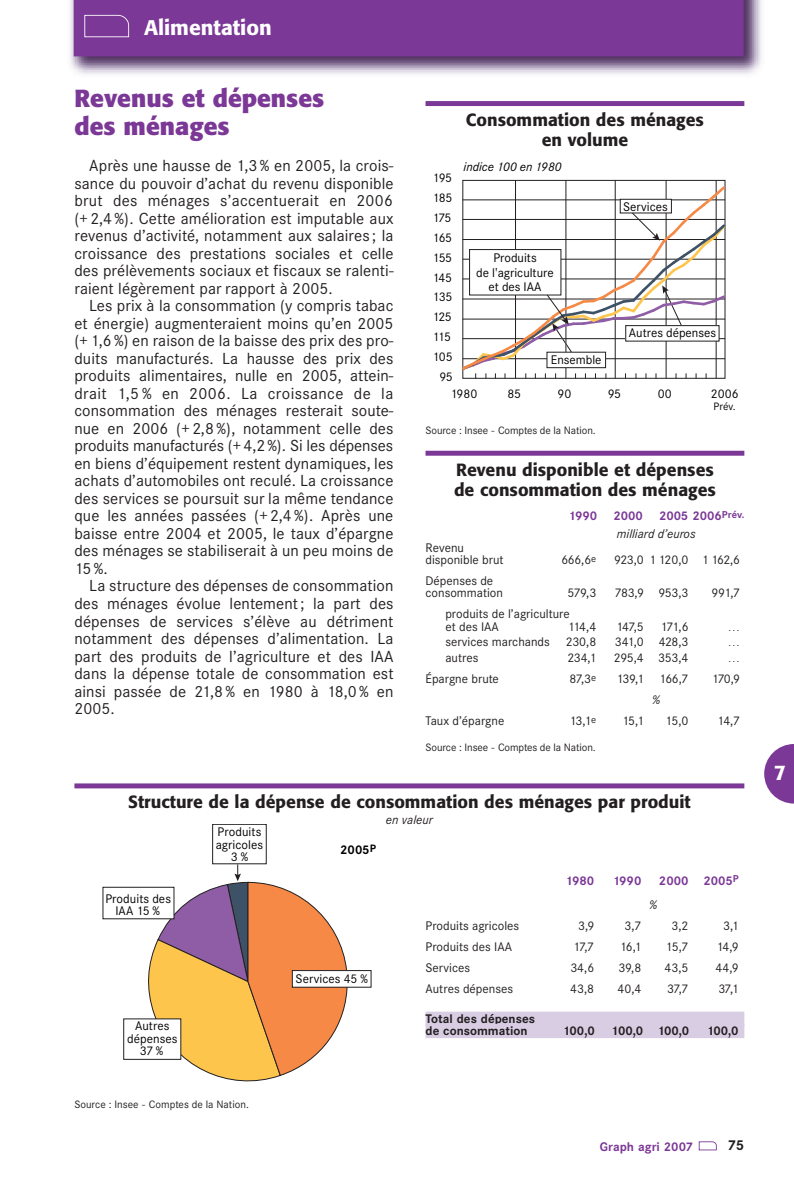
<style>
.page{position:relative;width:794px;height:1191px;background:#fff}
.page>*{position:absolute;margin:0;border:0;box-sizing:border-box;transform-origin:0 0}
.t1{font:700 24.5px/28px "Formata";color:#7b3896}
.t2{font:500 21px "Formata";color:#fff}
.t3{font:500 17.5px/20.1px "Formata";color:#231f20;text-align:center}
.t4{font:15.75px/17.5px "Corporate SBQ";letter-spacing:.005em;color:#231f20;text-align:justify}
.t5{font:700 14px "Corporate SBQ";color:#231f20}
.t6{font:12.25px/12.2px "Corporate SBQ";color:#231f20}
.t7{font:12.25px/12.2px "Corporate SBQ";letter-spacing:.005em;color:#000;text-align:center}
.t8{font:700 12.25px/12.2px "Corporate SBQ";color:#231f20}
.t9{font:700 12.25px "Corporate SBQ";color:#7b3896}
.t10{font:italic 12.25px/17.5px "Corporate SBQ";color:#231f20}
.t11{font:12.25px "Corporate SBQ";letter-spacing:-.05em;color:#231f20}
.t12{font:italic 12.25px "Corporate SBQ";color:#000}
.t13{font:700 12.25px "Corporate SBQ";color:#000}
.t14{font:10.5px "Corporate SBQ";letter-spacing:-.01em;color:#231f20}
.t15{font:10.5px "Corporate SBQ";color:#000}
.s1{font-weight:700;font-style:normal;color:#7b3896}
.s2{font-size:10.5px}
</style>
<div class="page">
<svg style="left:698px;top:1141px;width:19px;height:9px"></svg>
<img style="left:70px;top:0;width:692px;height:74px">
<div style="left:74px;top:0;width:669px;height:56px;background:#7b3896"></div>
<svg style="left:764px;top:744px;width:30px;height:59px"></svg>
<div style="left:425px;top:101px;width:319px;height:5px;background:#7b3896"></div>
<div style="left:425px;top:451px;width:319px;height:5px;background:#7b3896"></div>
<hr style="left:515px;top:180px;width:1px;height:198px;background:#231f20">
<hr style="left:565px;top:180px;width:1px;height:198px;background:#231f20">
<hr style="left:615px;top:180px;width:1px;height:198px;background:#231f20">
<hr style="left:666px;top:180px;width:1px;height:198px;background:#231f20">
<hr style="left:716px;top:180px;width:1px;height:198px;background:#231f20">
<svg style="left:462px;top:184px;width:264px;height:194px"></svg>
<div style="left:74px;top:783px;width:670px;height:5px;background:#7b3896"></div>
<div style="left:123px;top:1018px;width:58px;height:41px;border:1px solid #231f20"></div>
<div style="left:103px;top:887px;width:71px;height:32px;border:1px solid #231f20"></div>
<div style="left:212px;top:824px;width:54px;height:40px;border:1px solid #231f20"></div>
<div style="left:292px;top:970px;width:79px;height:17px;border:1px solid #231f20"></div>
<svg style="left:145px;top:864px;width:203px;height:217px"></svg>
<div style="left:425px;top:1011px;width:319px;height:14px;background:#d9cde4"></div>
<div style="left:425px;top:1024px;width:319px;height:14px;background:#d9cde4"></div>
<h2 class="t2" style="left:144px;top:19px;width:129px">Alimentation</h2>
<h1 class="t1" style="left:74px;top:86px;width:251px">Revenus et dépenses des ménages</h1>
<p class="t4" style="left:74px;top:159px;width:321px;text-indent:15px">Après une hausse de 1,3 % en 2005, la crois&shy;sance du pouvoir d’achat du revenu disponible brut des ménages s’accentuerait en 2006 (+ 2,4 %). Cette amélioration est imputable aux revenus d’activité, notamment aux salaires ; la croissance des prestations sociales et celle des prélèvements sociaux et fiscaux se ralenti&shy;raient légèrement par rapport à 2005.</p>
<p class="t4" style="left:74px;top:299px;width:321px;text-indent:15px">Les prix à la consommation (y compris tabac et énergie) augmenteraient moins qu’en 2005 (+ 1,6 %) en raison de la baisse des prix des pro&shy;duits manufacturés. La hausse des prix des produits alimentaires, nulle en 2005, attein&shy;drait 1,5 % en 2006. La croissance de la consommation des ménages resterait soute&shy;nue en 2006 (+ 2,8 %), notamment celle des produits manufacturés (+ 4,2 %). Si les dépenses en biens d’équipement restent dynamiques, les achats d’automobiles ont reculé. La croissance des services se poursuit sur la même tendance que les années passées (+2,4 %). Après une baisse entre 2004 et 2005, le taux d’épargne des ménages se stabiliserait à un peu moins de 15 %.</p>
<p class="t4" style="left:74px;top:579px;width:321px;text-indent:15px">La structure des dépenses de consommation des ménages évolue lentement ; la part des dépenses de services s’élève au détriment notamment des dépenses d’alimentation. La part des produits de l’agriculture et des IAA dans la dépense totale de consommation est ainsi passée de 21,8 % en 1980 à 18,0 % en 2005.</p>
<p class="t3" style="left:466px;top:111px;width:239px">Consommation des ménages en volume</p>
<p class="t7" style="left:432px;top:173px;width:21px">195</p>
<p class="t7" style="left:432px;top:193px;width:21px">185</p>
<p class="t7" style="left:432px;top:213px;width:20px">175</p>
<p class="t7" style="left:432px;top:232px;width:21px">165</p>
<p class="t7" style="left:432px;top:252px;width:21px">155</p>
<p class="t7" style="left:432px;top:272px;width:21px">145</p>
<p class="t7" style="left:432px;top:292px;width:22px">135</p>
<p class="t7" style="left:432px;top:312px;width:21px">125</p>
<p class="t7" style="left:432px;top:332px;width:20px">115</p>
<p class="t7" style="left:432px;top:352px;width:22px">105</p>
<p class="t7" style="left:439px;top:371px;width:15px">95</p>
<p class="t12" style="left:463px;top:162px;width:99px">indice 100 en 1980</p>
<p class="t7" style="left:476px;top:251px;width:79px;line-height:14.7px">Produits<br>de l'agriculture et des IAA</p>
<p class="t7" style="left:551px;top:355px;width:52px">Ensemble</p>
<p class="t7" style="left:623px;top:201px;width:46px">Services</p>
<p class="t7" style="left:629px;top:328px;width:89px">Autres dépenses</p>
<p class="t7" style="left:450px;top:388px;width:28px">1980</p>
<p class="t7" style="left:507px;top:388px;width:15px">85</p>
<p class="t7" style="left:557px;top:388px;width:15px">90</p>
<p class="t7" style="left:607px;top:388px;width:15px">95</p>
<p class="t7" style="left:657px;top:388px;width:15px">00</p>
<p class="t14" style="left:425px;top:426px;width:172px">Source : Insee - Comptes de la Nation.</p>
<p class="t7" style="left:711px;top:388px;width:29px">2006</p>
<p class="t15" style="left:713px;top:403px;width:24px">Prév.</p>
<p class="t3" style="left:454px;top:461px;width:263px;text-align:left">Revenu disponible et dépenses de consommation des ménages</p>
<p class="t6" style="left:425px;top:542px;width:80px">Revenu disponible brut</p>
<p class="t10" style="left:617px;top:508px;width:129px;text-indent:42px"><span class="s1">2005 2006</span><sup>Prév. </sup>milliard d’euros</p>
<p class="t9" style="left:568px;top:511px;width:30px">1990</p>
<p class="t9" style="left:613px;top:511px;width:31px">2000</p>
<p class="t6" style="left:561px;top:555px;width:36px">666,6<sup>e</sup></p>
<p class="t11" style="left:614px;top:555px;width:128px">923,0 1 120,0 1 162,6</p>
<p class="t6" style="left:425px;top:576px;width:79px">Dépenses de consommation</p>
<p class="t6" style="left:567px;top:588px;width:30px">579,3</p>
<p class="t6" style="left:615px;top:588px;width:75px">783,9 953,3</p>
<p class="t6" style="left:711px;top:588px;width:30px">991,7</p>
<p class="t6" style="left:445px;top:609px;width:126px">produits de l’agriculture et des IAA</p>
<p class="t6" style="left:568px;top:621px;width:30px">114,4</p>
<p class="t6" style="left:616px;top:621px;width:29px">147,5</p>
<p class="t6" style="left:660px;top:621px;width:29px">171,6</p>
<p class="t6" style="left:728px;top:621px;width:14px">…</p>
<p class="t6" style="left:445px;top:637px;width:106px">services marchands</p>
<p class="t6" style="left:566px;top:637px;width:32px">230,8</p>
<p class="t6" style="left:615px;top:637px;width:75px">341,0 428,3</p>
<p class="t6" style="left:728px;top:637px;width:14px">…</p>
<p class="t6" style="left:445px;top:653px;width:34px">autres</p>
<p class="t6" style="left:567px;top:653px;width:30px">234,1</p>
<p class="t6" style="left:614px;top:653px;width:76px">295,4 353,4</p>
<p class="t6" style="left:728px;top:653px;width:14px">…</p>
<p class="t6" style="left:425px;top:674px;width:75px">Épargne brute</p>
<p class="t6" style="left:569px;top:674px;width:28px">87,3<sup>e</sup></p>
<p class="t6" style="left:616px;top:674px;width:29px">139,1</p>
<p class="t6" style="left:659px;top:674px;width:31px">166,7</p>
<p class="t6" style="left:712px;top:674px;width:30px">170,9</p>
<p class="t10" style="left:652px;top:692px;width:10px">%</p>
<p class="t6" style="left:425px;top:716px;width:80px">Taux d’épargne</p>
<p class="t6" style="left:569px;top:716px;width:28px">13,1<sup>e</sup></p>
<p class="t6" style="left:622px;top:716px;width:23px">15,1</p>
<p class="t6" style="left:665px;top:716px;width:25px">15,0</p>
<p class="t6" style="left:717px;top:716px;width:24px">14,7</p>
<p class="t14" style="left:425px;top:744px;width:172px">Source : Insee - Comptes de la Nation.</p>
<p class="t3" style="left:128px;top:793px;width:564px">Structure de la dépense de consommation des ménages par produit</p>
<p class="t10" style="left:386px;top:812px;width:49px">en valeur</p>
<p class="t13" style="left:340px;top:845px;width:37px">2005<span class="s2">P</span></p>
<p class="t7" style="left:216px;top:827px;width:49px">Produits agricoles<br>3 %</p>
<p class="t7" style="left:105px;top:894px;width:67px">Produits des<br>IAA 15 %</p>
<p class="t7" style="left:127px;top:1021px;width:52px">Autres dépenses<br>37 %</p>
<p class="t14" style="left:74px;top:1100px;width:176px">Source : Insee - Comptes de la Nation.</p>
<p class="t7" style="left:296px;top:973px;width:74px">Services 45 %</p>
<p class="t9" style="left:565px;top:876px;width:30px">1980</p>
<p class="t9" style="left:612px;top:876px;width:30px">1990</p>
<p class="t9" style="left:659px;top:876px;width:81px">2000 2005<sup>P</sup></p>
<p class="t10" style="left:649px;top:897px;width:10px">%</p>
<p class="t6" style="left:425px;top:921px;width:95px">Produits agricoles</p>
<p class="t6" style="left:578px;top:921px;width:18px">3,9</p>
<p class="t6" style="left:624px;top:921px;width:18px">3,7</p>
<p class="t6" style="left:671px;top:921px;width:19px">3,2</p>
<p class="t6" style="left:723px;top:921px;width:17px">3,1</p>
<p class="t6" style="left:425px;top:942px;width:88px">Produits des IAA</p>
<p class="t6" style="left:573px;top:942px;width:23px">17,7</p>
<p class="t6" style="left:620px;top:942px;width:23px">16,1</p>
<p class="t6" style="left:665px;top:942px;width:24px">15,7</p>
<p class="t6" style="left:716px;top:942px;width:24px">14,9</p>
<p class="t6" style="left:425px;top:963px;width:46px">Services</p>
<p class="t6" style="left:570px;top:963px;width:25px">34,6</p>
<p class="t6" style="left:618px;top:963px;width:24px">39,8</p>
<p class="t6" style="left:664px;top:963px;width:25px">43,5</p>
<p class="t6" style="left:715px;top:963px;width:25px">44,9</p>
<p class="t6" style="left:425px;top:984px;width:89px">Autres dépenses</p>
<p class="t6" style="left:570px;top:984px;width:25px">43,8</p>
<p class="t6" style="left:617px;top:984px;width:25px">40,4</p>
<p class="t6" style="left:667px;top:984px;width:23px">37,7</p>
<p class="t6" style="left:718px;top:984px;width:22px">37,1</p>
<p class="t8" style="left:425px;top:1013px;width:111px">Total des dépenses de consommation</p>
<p class="t8" style="left:563px;top:1026px;width:33px">100,0</p>
<p class="t8" style="left:611px;top:1026px;width:80px">100,0 100,0</p>
<p class="t8" style="left:706px;top:1026px;width:33px">100,0</p>
<p class="t9" style="left:600px;top:1142px;width:94px">Graph agri 2007</p>
<p class="t5" style="left:727px;top:1140px;width:18px">75</p>
<h2 class="t2" style="left:774px;top:763px;width:14px">7</h2>
</div>
